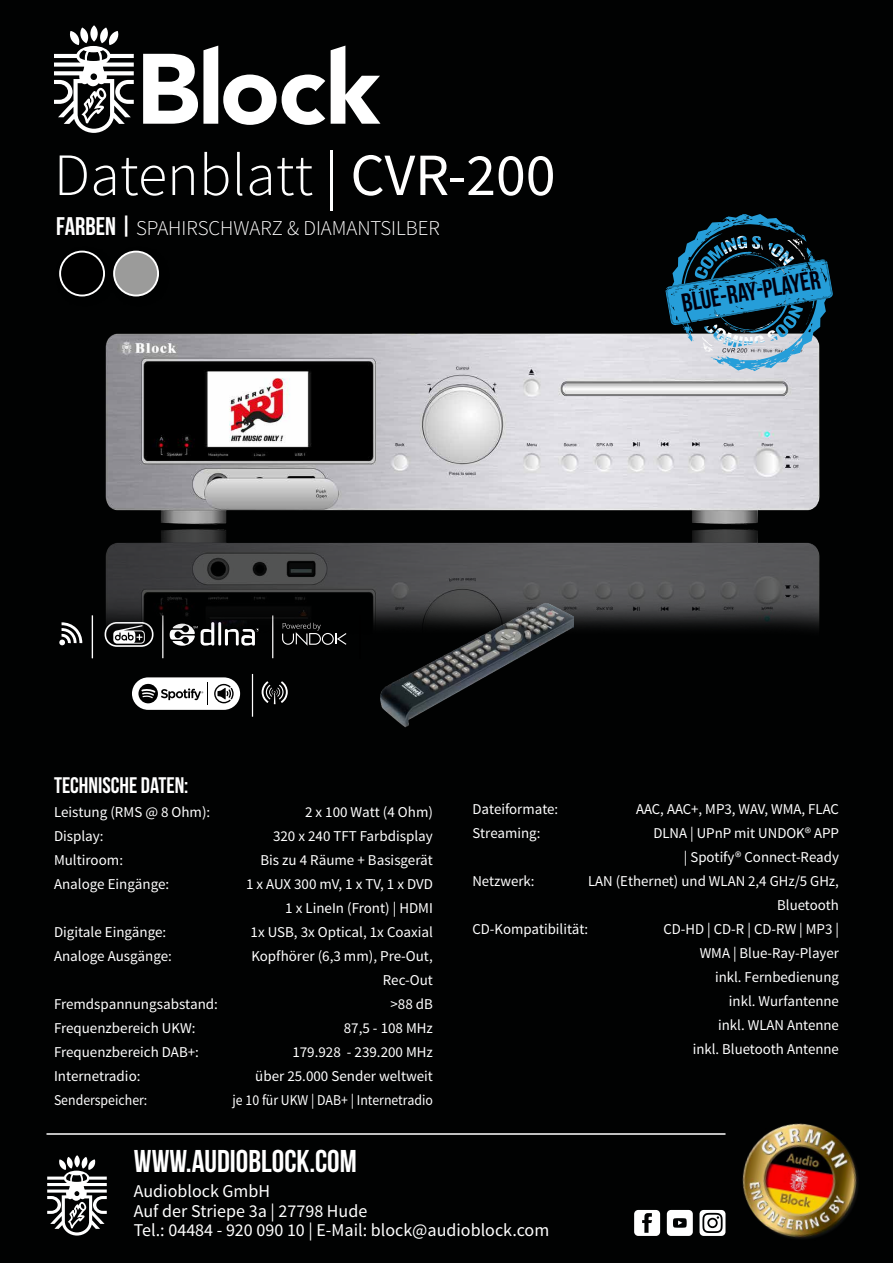
<style>
.page{position:relative;width:893px;height:1263px;background:#010202}
.page>*{position:absolute;margin:0;border:0;box-sizing:border-box;transform-origin:0 0}
.t1{font:300 60px "Source Sans Pro";color:#fff}
.t2{font:31.5px "Bebas Neue";color:#fff}
.t3{font:25.8px "Bebas Neue";color:#00000f}
.t4{font:22.5px "Bebas Neue";color:#fff}
.t5{font:300 21px "Source Sans Pro";color:#fff}
.t6{font:18px/19.5px "Source Sans Pro";color:#fff}
.t7{font:15px/24px "Source Sans Pro";color:#fff;text-align:right}
.t8{font:15px "Source Sans Pro";color:#fff;scale:.92 1}
.s1{font-weight:400}
.s2{font-family:"Bebas Neue";font-weight:400;font-size:25.5px}
</style>
<div class="page">
<svg style="left:143px;top:46px;width:182px;height:79px"></svg>
<svg style="left:331px;top:46px;width:49px;height:78px"></svg>
<svg style="left:54px;top:27px;width:80px;height:106px"></svg>
<svg style="left:47px;top:1157px;width:60px;height:78px"></svg>
<svg style="left:634px;top:1210px;width:26px;height:26px"></svg>
<svg style="left:699px;top:1210px;width:22px;height:26px"></svg>
<svg style="left:667px;top:1210px;width:26px;height:26px"></svg>
<hr style="left:46px;top:1133px;width:679px;height:2px;background:#fff">
<img style="left:721px;top:1123px;width:137px;height:116px">
<img style="left:59px;top:250px;width:761px;height:478px">
<svg style="left:665px;top:214px;width:168px;height:157px"></svg>
<img style="left:704px;top:320px;width:70px;height:13px">
<img style="left:712px;top:281px;width:8px;height:37px">
<img style="left:768px;top:238px;width:37px;height:22px">
<img style="left:721px;top:236px;width:42px;height:18px">
<h1 class="t1" style="left:54px;top:139px;width:503px">Datenblatt | <span class="s1">CVR-200</span></h1>
<h3 class="t5" style="left:56px;top:216px;width:385px"><span class="s2">FARBEN |</span> SPAHIRSCHWARZ &amp; DIAMANTSILBER</h3>
<h3 class="t3" style="left:679px;top:290px;width:142px;rotate:-10deg">BLUE-RAY-PLAYER</h3>
<h3 class="t4" style="left:54px;top:772px;width:136px">TECHNISCHE DATEN:</h3>
<p class="t7" style="left:54px;top:800px;width:158px">Leistung (RMS @ 8 Ohm):</p>
<p class="t7" style="left:305px;top:800px;width:129px">2 x 100 Watt (4 Ohm)</p>
<p class="t7" style="left:54px;top:824px;width:51px">Display:</p>
<p class="t7" style="left:273px;top:824px;width:161px">320 x 240 TFT Farbdisplay</p>
<p class="t7" style="left:54px;top:848px;width:71px">Multiroom:</p>
<p class="t7" style="left:261px;top:848px;width:174px">Bis zu 4 Räume + Basisgerät</p>
<p class="t7" style="left:54px;top:872px;width:117px">Analoge Eingänge:</p>
<p class="t7" style="left:246px;top:872px;width:188px">1 x AUX 300 mV, 1 x TV, 1 x DVD<br>1 x LineIn (Front) | HDMI</p>
<p class="t7" style="left:54px;top:920px;width:114px">Digitale Eingänge:</p>
<p class="t7" style="left:251px;top:920px;width:184px">1x USB, 3x Optical, 1x Coaxial</p>
<p class="t7" style="left:54px;top:944px;width:119px">Analoge Ausgänge:</p>
<p class="t7" style="left:251px;top:944px;width:183px">Kopfhörer (6,3 mm), Pre-Out,<br>Rec-Out</p>
<p class="t7" style="left:54px;top:992px;width:166px">Fremdspannungsabstand:</p>
<p class="t7" style="left:390px;top:992px;width:44px">&gt;88 dB</p>
<p class="t7" style="left:54px;top:1016px;width:143px">Frequenzbereich UKW:</p>
<p class="t7" style="left:344px;top:1016px;width:91px">87,5 - 108 MHz</p>
<p class="t7" style="left:54px;top:1040px;width:146px">Frequenzbereich DAB+:</p>
<p class="t7" style="left:292px;top:1040px;width:142px">179.928 - 239.200 MHz</p>
<p class="t7" style="left:54px;top:1064px;width:88px">Internetradio:</p>
<p class="t7" style="left:255px;top:1064px;width:179px">über 25.000 Sender weltweit</p>
<p class="t8" style="left:54px;top:1090px;width:103px">Senderspeicher:</p>
<p class="t8" style="left:233px;top:1090px;width:219px">je 10 für UKW | DAB+ | Internetradio</p>
<p class="t7" style="left:472px;top:798px;width:87px">Dateiformate:</p>
<p class="t7" style="left:636px;top:798px;width:204px">AAC, AAC+, MP3, WAV, WMA, FLAC</p>
<p class="t7" style="left:472px;top:822px;width:69px">Streaming:</p>
<p class="t7" style="left:653px;top:822px;width:187px">DLNA | UPnP mit UNDOK® APP | Spotify® Connect-Ready</p>
<p class="t7" style="left:472px;top:870px;width:64px">Netzwerk:</p>
<p class="t7" style="left:588px;top:870px;width:252px">LAN (Ethernet) und WLAN 2,4 GHz/5 GHz,</p>
<p class="t7" style="left:777px;top:894px;width:63px">Bluetooth</p>
<p class="t7" style="left:472px;top:918px;width:117px">CD-Kompatibilität:</p>
<p class="t7" style="left:663px;top:918px;width:177px">CD-HD | CD-R | CD-RW | MP3 |<br>WMA | Blue-Ray-Player<br>inkl. Fernbedienung<br>inkl. Wurfantenne<br>inkl. WLAN Antenne<br>inkl. Bluetooth Antenne</p>
<h2 class="t2" style="left:134px;top:1143px;width:224px">WWW.AUDIOBLOCK.COM</h2>
<p class="t6" style="left:134px;top:1182px;width:417px">Audioblock GmbH<br>Auf der Striepe 3a | 27798 Hude<br>Tel.: 04484 - 920 090 10 | E-Mail: block@audioblock.com</p>
</div>
